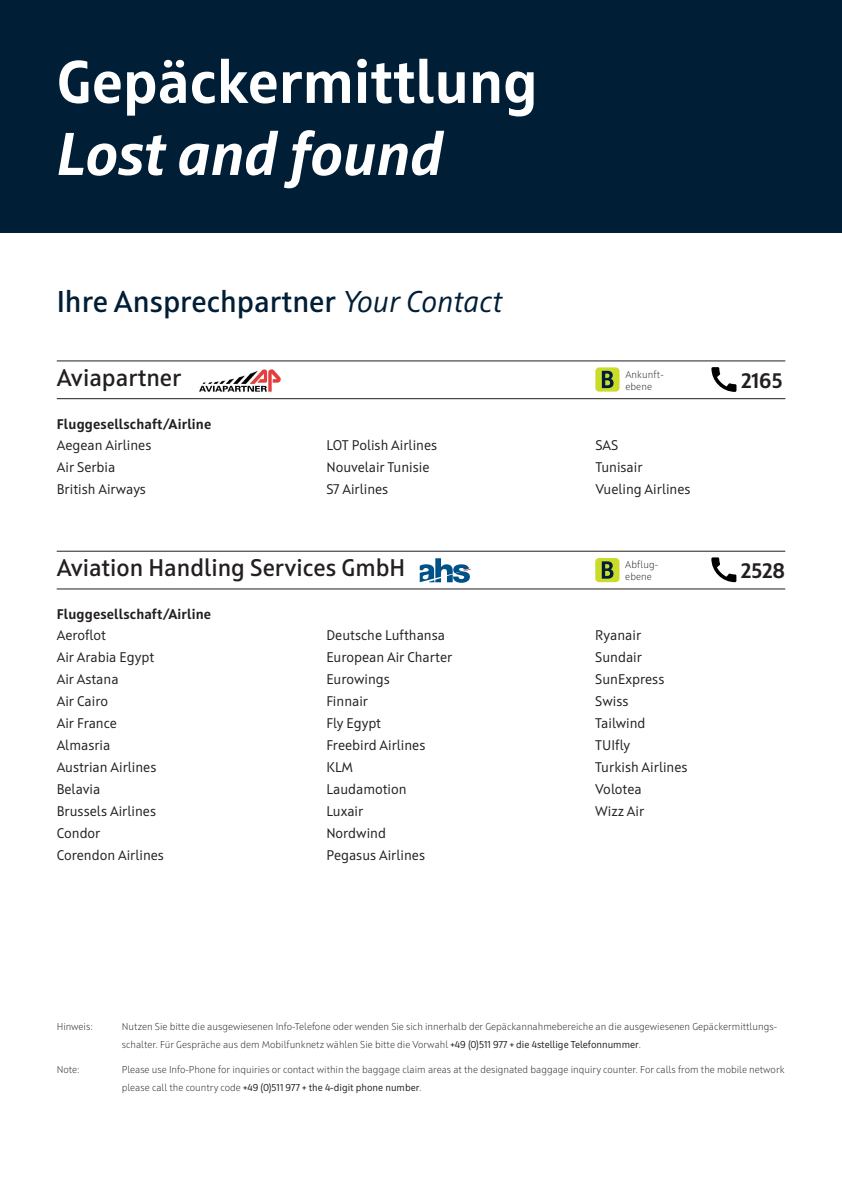
<style>
.page{position:relative;width:842px;height:1191px;background:#fff}
.page>*{position:absolute;margin:0;border:0;box-sizing:border-box;transform-origin:0 0}
.t1{font:700 60px "Squad";color:#fff}
.t2{font:italic 700 60px "Squad";color:#fff}
.t3{font:600 30px "Squad";color:#001e36}
.t4{font:600 24px "Squad";color:#231f20}
.t5{font:700 21px "Squad";color:#231f20}
.t6{font:14px/22px "Squad";color:#231f20}
.t7{font:700 14px "Squad";letter-spacing:.01em;color:#231f20}
.t8{font:300 10px/18px "Squad";color:#231f20}
.s1{font-weight:400;font-style:italic}
.s2{font-weight:400}
</style>
<div class="page">
<div style="left:595px;top:558px;width:24px;height:24px;background:#cadb2a;border-radius:4px"></div>
<svg style="left:602px;top:561px;width:11px;height:17px"></svg>
<div style="left:0;top:0;width:842px;height:232px;background:#001e36"></div>
<svg style="left:420px;top:558px;width:51px;height:25px"></svg>
<hr style="left:57px;top:551px;width:728px;height:1px;background:#231f20">
<hr style="left:57px;top:588px;width:728px;height:1px;background:#231f20">
<svg style="left:711px;top:557px;width:25px;height:25px"></svg>
<div style="left:595px;top:367px;width:24px;height:24px;background:#cadb2a;border-radius:4px"></div>
<svg style="left:602px;top:371px;width:11px;height:17px"></svg>
<img style="left:199px;top:369px;width:82px;height:23px">
<hr style="left:57px;top:360px;width:728px;height:1px;background:#231f20">
<hr style="left:57px;top:398px;width:728px;height:1px;background:#231f20">
<svg style="left:711px;top:367px;width:25px;height:25px"></svg>
<h1 class="t1" style="left:57px;top:44px;width:483px">Gepäckermittlung</h1>
<h1 class="t2" style="left:57px;top:116px;width:388px">Lost and found</h1>
<h2 class="t3" style="left:57px;top:283px;width:447px">Ihre Ansprechpartner <span class="s1">Your Contact</span></h2>
<h3 class="t4" style="left:57px;top:363px;width:126px">Aviapartner</h3>
<h3 class="t7" style="left:57px;top:415px;width:156px">Fluggesellschaft/Airline</h3>
<p class="t8" style="left:625px;top:368px;width:40px;line-height:12px">Ankunft&shy;ebene</p>
<h3 class="t6" style="left:57px;top:434px;width:96px">Aegean Airlines<br>Air Serbia<br>British Airways</h3>
<h3 class="t6" style="left:326px;top:434px;width:112px">LOT Polish Airlines<br>Nouvelair Tunisie<br>S7 Airlines</h3>
<h3 class="t6" style="left:595px;top:434px;width:97px">SAS<br>Tunisair<br>Vueling Airlines</h3>
<h3 class="t4" style="left:57px;top:553px;width:350px">Aviation Handling Services GmbH</h3>
<h3 class="t7" style="left:57px;top:605px;width:156px">Fluggesellschaft/Airline</h3>
<p class="t8" style="left:625px;top:558px;width:34px;line-height:12px">Abflug&shy;ebene</p>
<h3 class="t6" style="left:57px;top:624px;width:109px">Aeroflot<br>Air Arabia Egypt<br>Air Astana<br>Air Cairo<br>Air France<br>Almasria<br>Austrian Airlines<br>Belavia<br>Brussels Airlines<br>Condor<br>Corendon Airlines</h3>
<h3 class="t6" style="left:326px;top:624px;width:127px">Deutsche Lufthansa<br>European Air Charter<br>Eurowings<br>Finnair<br>Fly Egypt<br>Freebird Airlines<br>KLM<br>Laudamotion<br>Luxair<br>Nordwind<br>Pegasus Airlines</h3>
<h3 class="t6" style="left:595px;top:624px;width:94px">Ryanair<br>Sundair<br>SunExpress<br>Swiss<br>Tailwind<br>TUIfly<br>Turkish Airlines<br>Volotea<br>Wizz Air</h3>
<h3 class="t5" style="left:741px;top:367px;width:43px">2165</h3>
<h3 class="t5" style="left:741px;top:557px;width:46px">2528</h3>
<p class="t8" style="left:57px;top:1018px;width:38px">Hinweis:</p>
<p class="t8" style="left:122px;top:1018px;width:657px">Nutzen Sie bitte die ausgewiesenen Info-Telefone oder wenden Sie sich innerhalb der Gepäckannahmebereiche an die ausgewiesenen Gepäckermittlungs&shy;schalter. Für Gespräche aus dem Mobilfunknetz wählen Sie bitte die Vorwahl <span class="s2">+49 (0)511 977 + die 4stellige Telefonnummer</span>.</p>
<p class="t8" style="left:57px;top:1061px;width:24px">Note:</p>
<p class="t8" style="left:122px;top:1061px;width:664px">Please use Info-Phone for inquiries or contact within the baggage claim areas at the designated baggage inquiry counter. For calls from the mobile network please call the country code <span class="s2">+49 (0)511 977 + the 4-digit phone number</span>.</p>
</div>
